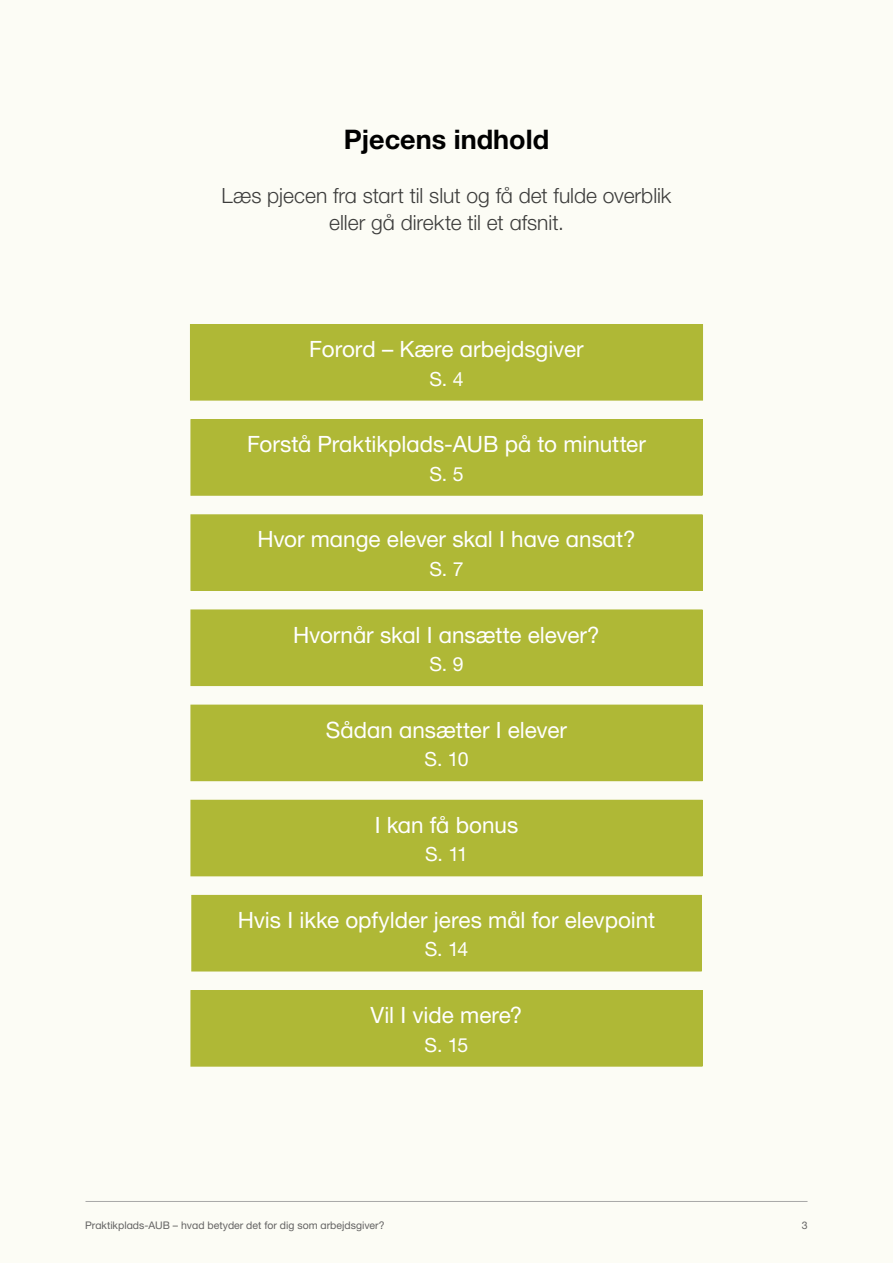
<style>
.page{position:relative;width:893px;height:1263px;background:#fcfcf5}
.page>*{position:absolute;margin:0;border:0;box-sizing:border-box;transform-origin:0 0}
.t1{font:700 27px "Helvetica Neue ATP Body";color:#000}
.t2{font:22.5px "Helvetica Neue ATP Body";letter-spacing:-.005em;color:#fff}
.t3{font:300 21px/27px "Helvetica Neue ATP Body";color:#3c3c3b;text-align:center}
.t4{font:19.5px "Helvetica Neue ATP Body";letter-spacing:-.07em;color:#fff}
.t5{font:10.5px "Helvetica Neue ATP Body";color:#646363}
</style>
<div class="page">
<hr style="left:85px;top:1201px;width:722px;height:1px;background:#a8a8a7">
<div style="left:190px;top:324px;width:512px;height:76px;background:#afb836"></div>
<div style="left:190px;top:324px;width:513px;height:77px;border:1px solid #afb836"></div>
<div style="left:191px;top:420px;width:511px;height:75px;background:#afb836"></div>
<div style="left:190px;top:419px;width:512px;height:77px;border:1px solid #afb836"></div>
<div style="left:191px;top:515px;width:511px;height:75px;background:#afb836"></div>
<div style="left:190px;top:514px;width:512px;height:77px;border:1px solid #afb836"></div>
<div style="left:191px;top:610px;width:511px;height:75px;background:#afb836"></div>
<div style="left:190px;top:609px;width:512px;height:77px;border:1px solid #afb836"></div>
<div style="left:191px;top:800px;width:511px;height:76px;background:#afb836"></div>
<div style="left:191px;top:705px;width:511px;height:76px;background:#afb836"></div>
<div style="left:192px;top:895px;width:509px;height:76px;background:#afb836"></div>
<div style="left:191px;top:990px;width:511px;height:76px;background:#afb836"></div>
<div style="left:190px;top:990px;width:512px;height:77px;border:1px solid #afb836"></div>
<p class="t1" style="left:344px;top:122px;width:207px">Pjecens indhold</p>
<p class="t3" style="left:221px;top:181px;width:451px">Læs pjecen fra start til slut og få det fulde overblik eller gå direkte til et afsnit.</p>
<p class="t2" style="left:309px;top:336px;width:276px">Forord – Kære arbejdsgiver</p>
<p class="t4" style="left:429px;top:367px;width:36px">S. 4</p>
<p class="t2" style="left:247px;top:431px;width:400px">Forstå Praktikplads-AUB på to minutter</p>
<p class="t4" style="left:429px;top:462px;width:36px">S. 5</p>
<p class="t2" style="left:257px;top:526px;width:380px">Hvor mange elever skal I have ansat?</p>
<p class="t4" style="left:429px;top:557px;width:36px">S. 7</p>
<p class="t2" style="left:293px;top:621px;width:308px">Hvornår skal I ansætte elever?</p>
<p class="t4" style="left:429px;top:652px;width:36px">S. 9</p>
<p class="t2" style="left:326px;top:716px;width:243px">Sådan ansætter I elever</p>
<p class="t4" style="left:424px;top:748px;width:46px">S. 10</p>
<p class="t2" style="left:375px;top:811px;width:145px">I kan få bonus</p>
<p class="t4" style="left:425px;top:843px;width:45px">S. 11</p>
<p class="t2" style="left:238px;top:906px;width:419px">Hvis I ikke opfylder jeres mål for elevpoint</p>
<p class="t4" style="left:425px;top:938px;width:45px">S. 14</p>
<p class="t2" style="left:371px;top:1002px;width:153px">Vil I vide mere?</p>
<p class="t4" style="left:425px;top:1033px;width:45px">S. 15</p>
<p class="t5" style="left:85px;top:1219px;width:301px">Praktikplads-AUB – hvad betyder det for dig som arbejdsgiver?</p>
<p class="t5" style="left:802px;top:1219px;width:7px">3</p>
</div>
